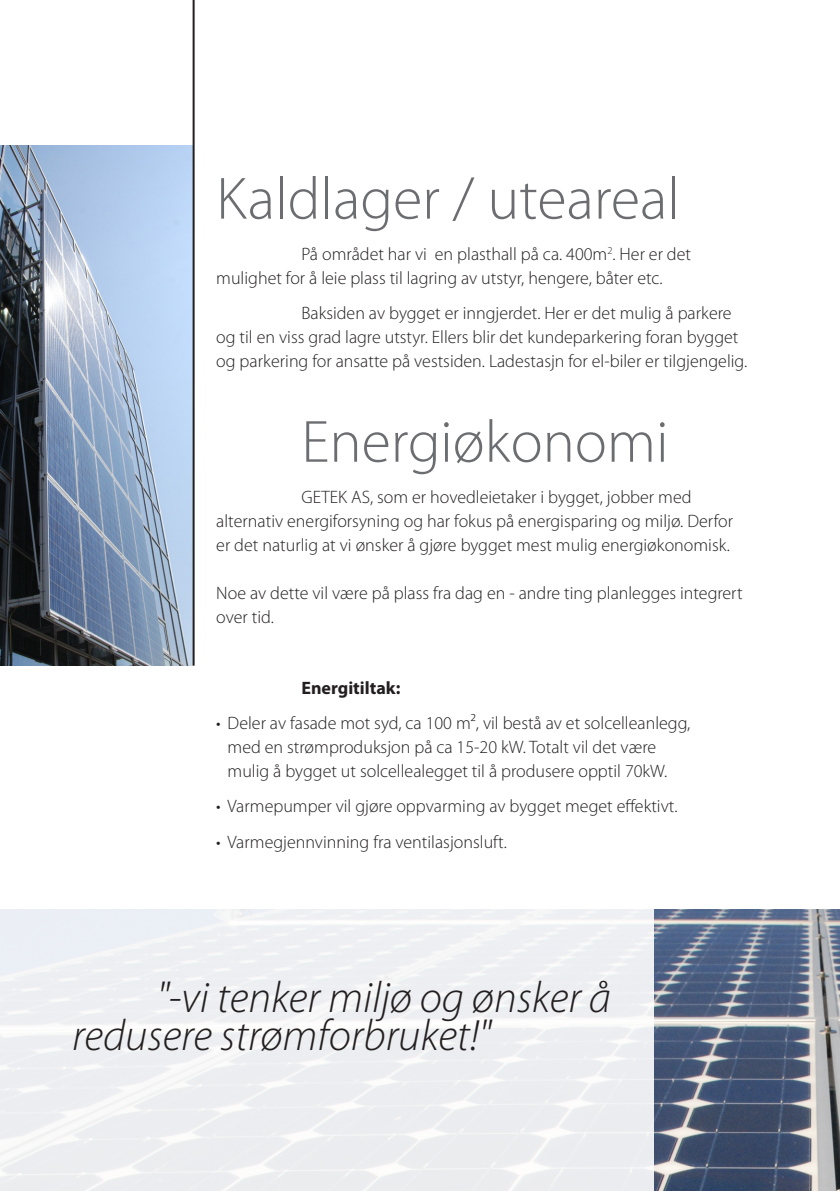
<style>
.page{position:relative;width:840px;height:1191px;background:#fff}
.page>*{position:absolute;margin:0;border:0;box-sizing:border-box;transform-origin:0 0}
.overskrifter{font:300 60px "Myriad Pro";color:#6c6d70}
.topptekst{font:italic 300 44px/38px "Myriad Pro";color:#231f20}
.tekst{font:300 18px/24px "Myriad Pro";color:#231f20}
.tekst_oppramsing{font:300 18px/24px "Myriad Pro";color:#231f20}
.tekst-2{font:700 18px "Myriad Pro";color:#231f20}
</style>
<div class="page">
<img style="left:653px;top:909px;width:186px;height:282px">
<div style="left:0;top:907px;width:653px;height:284px;background:linear-gradient(to right,#eff0f3,#eeeff2)"></div>
<img style="left:0;top:146px;width:192px;height:519px">
<hr style="left:192px;top:0;width:2px;height:665px;background:#231f20">
<p class="overskrifter" style="left:216px;top:162px;width:465px">Kaldlager / uteareal</p>
<p class="tekst" style="left:216px;top:241px;width:476px;text-indent:85px">På området har vi en plasthall på ca. 400m<sup>2</sup>. Her er det mulighet for å leie plass til lagring av utstyr, hengere, båter etc.</p>
<p class="tekst" style="left:216px;top:301px;width:532px;text-indent:85px">Baksiden av bygget er inngjerdet. Her er det mulig å parkere og til en viss grad lagre utstyr. Ellers blir det kundeparkering foran bygget og parkering for ansatte på vestsiden. Ladestasjn for el-biler er tilgjengelig.</p>
<p class="overskrifter" style="left:301px;top:405px;width:368px">Energiøkonomi</p>
<p class="tekst" style="left:216px;top:484px;width:518px;text-indent:85px">GETEK AS, som er hovedleietaker i bygget, jobber med alternativ energiforsyning og har fokus på energisparing og miljø. Derfor er det naturlig at vi ønsker å gjøre bygget mest mulig energiøkonomisk.</p>
<p class="tekst" style="left:216px;top:580px;width:527px">Noe av dette vil være på plass fra dag en - andre ting planlegges integrert over tid.</p>
<p class="tekst-2" style="left:301px;top:675px;width:100px">Energitiltak:</p>
<p class="tekst_oppramsing" style="left:227px;top:710px;width:464px;text-indent:-11px">• Deler av fasade mot syd, ca 100 m², vil bestå av et solcelleanlegg, med en strømproduksjon på ca 15-20 kW. Totalt vil det være mulig å bygget ut solcellealegget til å produsere opptil 70kW.</p>
<p class="tekst_oppramsing" style="left:216px;top:794px;width:462px">• Varmepumper vil gjøre oppvarming av bygget meget effektivt.</p>
<p class="tekst_oppramsing" style="left:216px;top:829px;width:292px">• Varmegjennvinning fra ventilasjonsluft.</p>
<p class="topptekst" style="left:72px;top:977px;width:540px;text-indent:85px">"-vi tenker miljø og ønsker å redusere strømforbruket!"</p>
</div>
